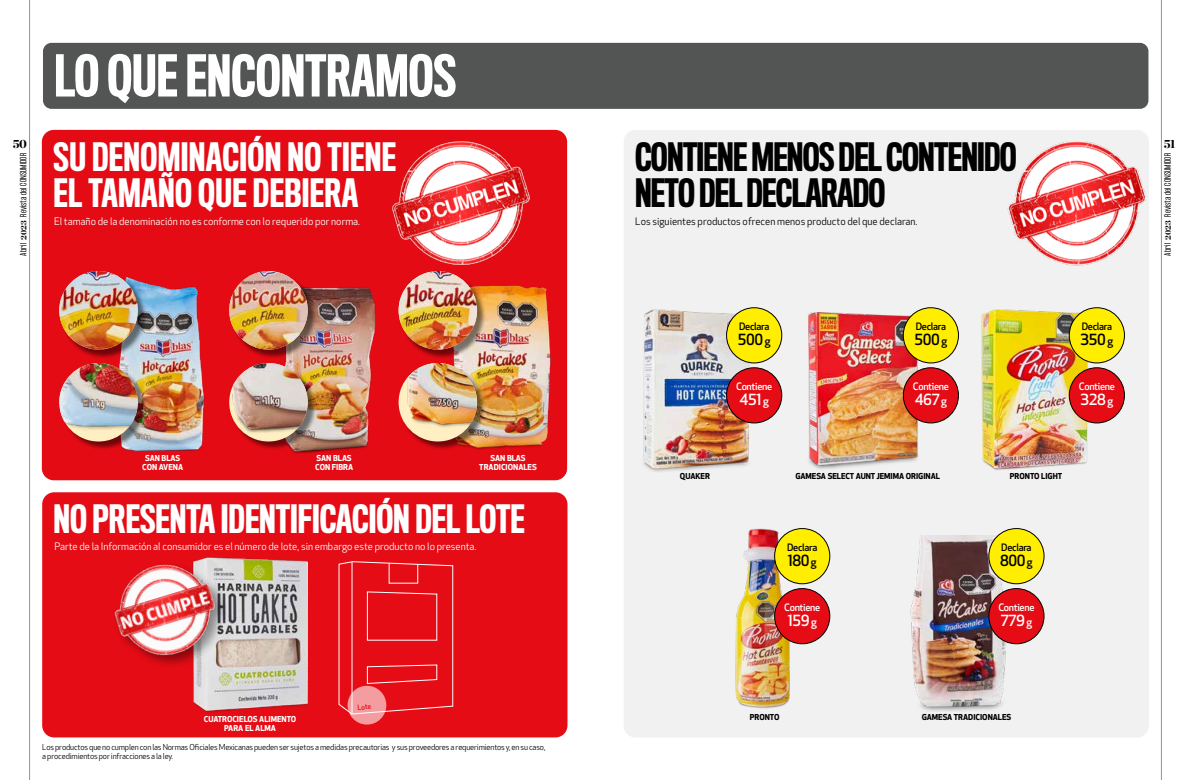
<style>
.page{position:relative;width:1191px;height:780px;background:#fff}
.page>*{position:absolute;margin:0;border:0;box-sizing:border-box;transform-origin:0 0}
.t1{font:500 53px "Titling Gothic FB Comp";color:#fff}
.t2{font:500 36px/36px "Titling Gothic FB Comp";letter-spacing:.01em;color:#fff}
.t3{font:500 36px/36px "Titling Gothic FB Comp";letter-spacing:-.02em;color:#000}
.t4{font:500 15px "Apex New";letter-spacing:-.03em;color:#000}
.t5{font:500 15px "Apex New";letter-spacing:-.03em;color:#fff}
.t6{font:900 12px "Chronicle Display";color:#000}
.t7{font:10.1px "Apex New";color:#fff}
.t8{font:10.1px "Apex New";color:#000}
.t9{font:500 10px "Apex New";letter-spacing:-.03em;color:#fff}
.t10{font:500 10px "Apex New";letter-spacing:-.03em;color:#000}
.t11{font:8px/9px "Apex New";letter-spacing:-.02em;color:#000}
.t12{font:700 8px/9px "Apex New";color:#fff;text-align:center}
.t13{font:700 8px "Apex New";color:#000}
.t14{font:300 8px "Formula Condensed";letter-spacing:.02em;color:#000}
.t15{font:500 7px "Apex New";color:#e50b14}
.s1{font-family:"Chronicle Display";font-weight:900}
.s2{font-size:11px}
</style>
<div class="page">
<div style="left:623px;top:130px;width:526px;height:607px;background:#f1f1f1;border-radius:12px"></div>
<div style="left:42px;top:130px;width:525px;height:350px;background:#e50b14;border-radius:12px"></div>
<div style="left:43px;top:43px;width:1105px;height:66px;background:#535454;border-radius:9px"></div>
<img style="left:1007px;top:141px;width:139px;height:125px">
<img style="left:391px;top:141px;width:139px;height:125px">
<img style="left:643px;top:307px;width:114px;height:165px">
<img style="left:735px;top:528px;width:69px;height:181px">
<img style="left:910px;top:535px;width:110px;height:176px">
<img style="left:808px;top:308px;width:117px;height:161px">
<img style="left:981px;top:308px;width:115px;height:162px">
<img style="left:276px;top:287px;width:99px;height:167px">
<img style="left:119px;top:283px;width:86px;height:168px">
<img style="left:444px;top:285px;width:107px;height:164px">
<div style="left:230px;top:272px;width:87px;height:87px;background:#000;opacity:.5"></div>
<img style="left:229px;top:271px;width:79px;height:78px;border-radius:39px">
<div style="left:60px;top:272px;width:87px;height:87px;background:#000;opacity:.5"></div>
<img style="left:59px;top:271px;width:79px;height:78px;border-radius:39px">
<div style="left:399px;top:272px;width:87px;height:87px;background:#000;opacity:.5"></div>
<img style="left:398px;top:271px;width:79px;height:78px;border-radius:39px">
<div style="left:230px;top:364px;width:87px;height:87px;background:#000;opacity:.5"></div>
<img style="left:229px;top:363px;width:79px;height:78px;border-radius:39px">
<div style="left:60px;top:364px;width:87px;height:87px;background:#000;opacity:.5"></div>
<img style="left:59px;top:363px;width:79px;height:78px;border-radius:39px">
<div style="left:399px;top:364px;width:87px;height:87px;background:#000;opacity:.5"></div>
<img style="left:398px;top:363px;width:79px;height:78px;border-radius:39px">
<div style="left:42px;top:492px;width:525px;height:245px;background:#e50c15;border-radius:12px"></div>
<img style="left:193px;top:558px;width:114px;height:154px">
<img style="left:114px;top:557px;width:117px;height:119px">
<svg style="left:338px;top:561px;width:115px;height:153px"></svg>
<svg style="left:347px;top:685px;width:39px;height:39px"></svg>
<div style="left:726px;top:308px;width:55px;height:55px;background:#fe0;border-radius:50%"></div>
<div style="left:726px;top:307px;width:56px;height:56px;border:1px solid #000;border-radius:50%"></div>
<div style="left:774px;top:528px;width:56px;height:55px;background:#fe0;border-radius:50%"></div>
<div style="left:774px;top:528px;width:56px;height:56px;border:1px solid #000;border-radius:50%"></div>
<div style="left:988px;top:528px;width:56px;height:55px;background:#fe0;border-radius:50%"></div>
<div style="left:988px;top:528px;width:56px;height:56px;border:1px solid #000;border-radius:50%"></div>
<div style="left:903px;top:308px;width:55px;height:55px;background:#fe0;border-radius:50%"></div>
<div style="left:903px;top:307px;width:55px;height:56px;border:1px solid #000;border-radius:50%"></div>
<div style="left:1069px;top:308px;width:55px;height:55px;background:#fe0;border-radius:50%"></div>
<div style="left:1069px;top:307px;width:55px;height:56px;border:1px solid #000;border-radius:50%"></div>
<div style="left:726px;top:368px;width:55px;height:55px;background:#e50c15;border-radius:50%"></div>
<div style="left:726px;top:367px;width:56px;height:56px;border:1px solid #000;border-radius:50%"></div>
<div style="left:774px;top:588px;width:56px;height:55px;background:#e50c15;border-radius:50%"></div>
<div style="left:774px;top:588px;width:56px;height:56px;border:1px solid #000;border-radius:50%"></div>
<div style="left:988px;top:588px;width:56px;height:55px;background:#e50c15;border-radius:50%"></div>
<div style="left:988px;top:588px;width:56px;height:56px;border:1px solid #000;border-radius:50%"></div>
<div style="left:903px;top:368px;width:55px;height:55px;background:#e50c15;border-radius:50%"></div>
<div style="left:903px;top:367px;width:55px;height:56px;border:1px solid #000;border-radius:50%"></div>
<div style="left:1069px;top:368px;width:55px;height:55px;background:#e50c15;border-radius:50%"></div>
<div style="left:1069px;top:367px;width:55px;height:56px;border:1px solid #000;border-radius:50%"></div>
<hr style="left:1161px;top:0;width:1px;height:780px;background:#8f9497">
<hr style="left:29px;top:0;width:1px;height:780px;background:#8f9497">
<h3 class="t6" style="left:13px;top:134px;width:16px">50</h3>
<p class="t14" style="left:19px;top:255px;width:104px;rotate:-90deg">Abril <span class="s1">2023</span> Revista del CONSUMIDOR</p>
<h1 class="t1" style="left:54px;top:46px;width:403px">LO QUE ENCONTRAMOS</h1>
<h2 class="t2" style="left:54px;top:140px;width:344px">SU DENOMINACIÓN NO TIENE<br>EL TAMAÑO QUE DEBIERA</h2>
<p class="t7" style="left:54px;top:215px;width:308px">El tamaño de la denominación no es conforme con lo requerido por norma.</p>
<p class="t8" style="left:635px;top:215px;width:284px">Los siguientes productos ofrecen menos producto del que declaran.</p>
<h2 class="t3" style="left:635px;top:140px;width:383px">CONTIENE MENOS DEL CONTENIDO<br>NETO DEL DECLARADO</h2>
<p class="t12" style="left:142px;top:453px;width:42px">SAN BLAS<br>CON AVENA</p>
<p class="t12" style="left:479px;top:453px;width:59px">SAN BLAS<br>TRADICIONALES</p>
<p class="t12" style="left:315px;top:453px;width:39px;text-align:left">SAN BLAS<br>CON FIBRA</p>
<h2 class="t2" style="left:54px;top:502px;width:473px">NO PRESENTA IDENTIFICACIÓN DEL LOTE</h2>
<p class="t7" style="left:54px;top:540px;width:423px">Parte de la Información al consumidor es el número de lote, sin embargo este producto no lo presenta.</p>
<p class="t10" style="left:739px;top:320px;width:32px">Declara</p>
<h3 class="t4" style="left:738px;top:329px;width:34px">500 <span class="s2">g</span></h3>
<p class="t9" style="left:736px;top:380px;width:38px">Contiene</p>
<h3 class="t5" style="left:739px;top:389px;width:31px">451 <span class="s2">g</span></h3>
<p class="t10" style="left:915px;top:320px;width:32px">Declara</p>
<h3 class="t4" style="left:914px;top:329px;width:34px">500 <span class="s2">g</span></h3>
<p class="t9" style="left:912px;top:380px;width:38px">Contiene</p>
<h3 class="t5" style="left:914px;top:389px;width:34px">467 <span class="s2">g</span></h3>
<p class="t10" style="left:1081px;top:320px;width:32px">Declara</p>
<h3 class="t4" style="left:1080px;top:329px;width:34px">350 <span class="s2">g</span></h3>
<p class="t9" style="left:1078px;top:380px;width:38px">Contiene</p>
<h3 class="t5" style="left:1080px;top:389px;width:34px">328 <span class="s2">g</span></h3>
<p class="t13" style="left:680px;top:470px;width:31px">QUAKER</p>
<p class="t13" style="left:795px;top:470px;width:146px">GAMESA SELECT AUNT JEMIMA ORIGINAL</p>
<p class="t13" style="left:1010px;top:470px;width:54px">PRONTO LIGHT</p>
<p class="t10" style="left:787px;top:540px;width:32px">Declara</p>
<h3 class="t4" style="left:787px;top:550px;width:30px">180 <span class="s2">g</span></h3>
<p class="t9" style="left:784px;top:600px;width:38px">Contiene</p>
<h3 class="t5" style="left:787px;top:610px;width:31px">159 <span class="s2">g</span></h3>
<p class="t10" style="left:1001px;top:540px;width:32px">Declara</p>
<h3 class="t4" style="left:1000px;top:550px;width:34px">800 <span class="s2">g</span></h3>
<p class="t9" style="left:998px;top:600px;width:38px">Contiene</p>
<h3 class="t5" style="left:1000px;top:610px;width:33px">779 <span class="s2">g</span></h3>
<p class="t12" style="left:204px;top:714px;width:94px">CUATROCIELOS ALIMENTO<br>PARA EL ALMA</p>
<p class="t15" style="left:357px;top:702px;width:15px;rotate:-4deg">Lote</p>
<p class="t11" style="left:42px;top:742px;width:505px">Los productos que no cumplen con las Normas Oficiales Mexicanas pueden ser sujetos a medidas precautorias y sus proveedores a requerimientos y, en su caso, a procedimientos por infracciones a la ley.</p>
<p class="t13" style="left:750px;top:711px;width:31px">PRONTO</p>
<p class="t13" style="left:921px;top:711px;width:91px">GAMESA TRADICIONALES</p>
<h3 class="t6" style="left:1163px;top:134px;width:13px">51</h3>
<p class="t14" style="left:1163px;top:255px;width:104px;rotate:-90deg">Abril <span class="s1">2023</span> Revista del CONSUMIDOR</p>
</div>
